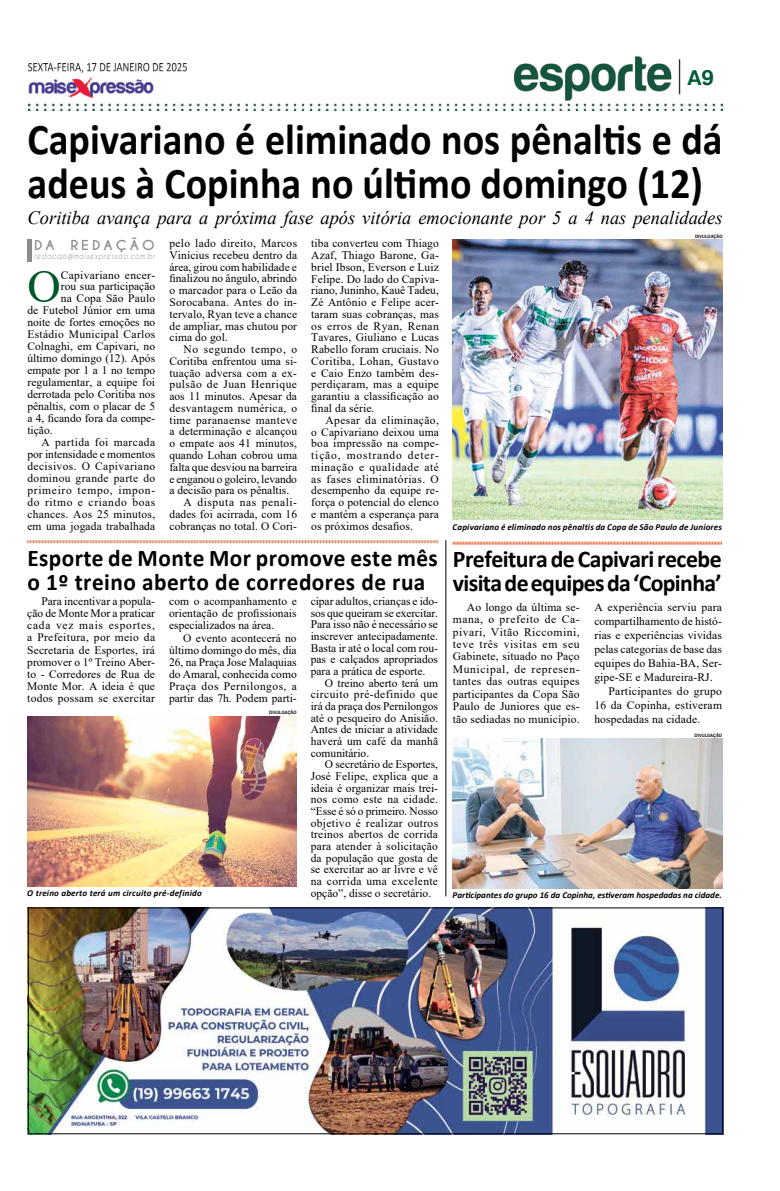
<style>
.page{position:relative;width:780px;height:1191px;background:#fff}
.page>*{position:absolute;margin:0;border:0;box-sizing:border-box;transform-origin:0 0}
.t1{font:46.2px "Times New Roman";color:#015827}
.t2{font:700 44px/44px "Calibri";color:#000;scale:.91 1}
.t3{font:700 24px/24px "Calibri";letter-spacing:.015em;color:#000}
.t4{font:700 24px/24px "Calibri";letter-spacing:-.02em;color:#000}
.t5{font:22px "Harabara";color:#005b37}
.t6{font:italic 19px "Times New Roman";color:#000}
.t7{font:700 12.9px "Caviar Dreams";letter-spacing:.22em;color:#8b8b8b;scale:1.07 1}
.t8{font:11.5px/11.8px "Times New Roman";letter-spacing:.01em;color:#000;text-align:justify}
.t9{font:11.5px "Times New Roman";letter-spacing:.035em;color:#000}
.t10{font:11.5px "Times New Roman";letter-spacing:.03em;color:#000}
.t11{font:11.5px "Times New Roman";letter-spacing:.05em;color:#000}
.t12{font:11.5px "Times New Roman";letter-spacing:-.01em;color:#000}
.t13{font:11.5px "Times New Roman";letter-spacing:.06em;color:#000}
.t14{font:11.5px "Times New Roman";letter-spacing:.04em;color:#000}
.t15{font:11.5px "Times New Roman";letter-spacing:.055em;color:#000}
.t16{font:italic 700 9px "Calibri";letter-spacing:.02em;color:#000}
.t17{font:italic 700 9px "Calibri";color:#000}
.t18{font:italic 8.3px "Caviar Dreams";letter-spacing:.11em;color:#8b8b8b;scale:.83 1}
.t19{font:500 4.9px "Franklin Gothic";color:#000}
</style>
<div class="page">
<img style="left:28px;top:57px;width:694px;height:54px">
<img style="left:28px;top:64px;width:158px;height:8px">
<img style="left:30px;top:909px;width:691px;height:223px">
<div style="left:28px;top:907px;width:695px;height:227px;border:1px solid #000"></div>
<img style="left:452px;top:239px;width:270px;height:280px">
<hr style="left:28px;top:239px;width:4px;height:23px;background:#8b8b8b">
<svg style="left:27px;top:540px;width:411px;height:4px"></svg>
<img style="left:27px;top:716px;width:270px;height:171px">
<img style="left:452px;top:738px;width:270px;height:150px">
<svg style="left:453px;top:542px;width:269px;height:3px"></svg>
<hr style="left:445px;top:540px;width:1px;height:356px;background:#000">
<h3 class="t5" style="left:687px;top:66px;width:28px">A9</h3>
<h2 class="t2" style="left:28px;top:116px;width:765px">Capivariano é eliminado nos pênaltis e dá adeus à Copinha no último domingo (12)</h2>
<h3 class="t6" style="left:28px;top:204px;width:696px">Coritiba avança para a próxima fase após vitória emocionante por 5 a 4 nas penalidades</h3>
<p class="t19" style="left:695px;top:233px;width:29px">DIVULGAÇÃO</p>
<p class="t7" style="left:34px;top:237px;width:114px">DA REDAÇÃO</p>
<p class="t18" style="left:34px;top:251px;width:147px">redacao@maisexpressao.com.br</p>
<h1 class="t1" style="left:27px;top:254px;width:35px">O</h1>
<p class="t8" style="left:61px;top:269px;width:96px">Capivariano encer-</p>
<p class="t8" style="left:169px;top:237px;width:129px">pelo lado direito, Marcos Vinícius recebeu dentro da área, girou com habilidade e finalizou no ângulo, abrindo o marcador para o Leão da Sorocabana. Antes do in&shy;tervalo, Ryan teve a chance de ampliar, mas chutou por cima do gol.</p>
<p class="t11" style="left:184px;top:341px;width:115px">No segundo tempo, o</p>
<p class="t8" style="left:169px;top:355px;width:129px">Coritiba enfrentou uma si-</p>
<p class="t8" style="left:169px;top:366px;width:129px">tuação adversa com a ex-</p>
<p class="t14" style="left:169px;top:376px;width:129px">pulsão de Juan Henrique</p>
<p class="t8" style="left:169px;top:390px;width:129px">aos 11 minutos. Apesar da</p>
<p class="t10" style="left:169px;top:400px;width:129px">desvantagem numérica, o</p>
<p class="t9" style="left:169px;top:412px;width:129px">time paranaense manteve</p>
<p class="t8" style="left:169px;top:425px;width:129px">a determinação e alcançou</p>
<p class="t8" style="left:169px;top:437px;width:129px">o empate aos 41 minutos,</p>
<p class="t8" style="left:169px;top:449px;width:129px">quando Lohan cobrou uma</p>
<p class="t8" style="left:169px;top:460px;width:129px">falta que desviou na barreira</p>
<p class="t12" style="left:169px;top:470px;width:129px">e enganou o goleiro, levando</p>
<p class="t8" style="left:169px;top:484px;width:121px">a decisão para os pênaltis.</p>
<p class="t11" style="left:184px;top:494px;width:115px">A disputa nas penali-</p>
<p class="t8" style="left:169px;top:508px;width:129px">dades foi acirrada, com 16</p>
<p class="t8" style="left:169px;top:519px;width:129px">cobranças no total. O Cori-</p>
<p class="t8" style="left:311px;top:237px;width:129px">tiba converteu com Thiago Azaf, Thiago Barone, Ga&shy;briel Ibson, Everson e Luiz Felipe. Do lado do Capiva&shy;riano, Juninho, Kauê Tadeu, Zé Antônio e Felipe acer&shy;taram suas cobranças, mas os erros de Ryan, Renan Tavares, Giuliano e Lucas Rabello foram cruciais. No Coritiba, Lohan, Gustavo e Caio Enzo também des&shy;perdiçaram, mas a equipe garantiu a classificação ao final da série.</p>
<p class="t8" style="left:311px;top:413px;width:129px;text-indent:14px">Apesar da eliminação, o Capivariano deixou uma boa impressão na compe&shy;tição, mostrando deter&shy;minação e qualidade até as fases eliminatórias. O desempenho da equipe re&shy;força o potencial do elenco e mantém a esperança para os próximos desafios.</p>
<h3 class="t3" style="left:27px;top:545px;width:412px">Esporte de Monte Mor promove este mês o 1º treino aberto de corredores de rua</h3>
<p class="t8" style="left:311px;top:595px;width:129px">cipar adultos, crianças e ido&shy;sos que queiram se exercitar.<br>Para isso não é necessário se inscrever antecipadamente.<br>Basta ir até o local com rou&shy;pas e calçados apropriados para a prática de esporte.</p>
<p class="t8" style="left:311px;top:676px;width:129px;text-indent:14px">O treino aberto terá um circuito pré-definido que irá da praça dos Pernilongos até o pesqueiro do Anisião.<br>Antes de iniciar a atividade haverá um café da manhã comunitário.</p>
<p class="t8" style="left:311px;top:758px;width:129px;text-indent:14px">O secretário de Esportes, José Felipe, explica que a ideia é organizar mais trei&shy;nos como este na cidade. “Esse é só o primeiro. Nosso objetivo é realizar outros treinos abertos de corrida para atender à solicitação da população que gosta de se exercitar ao ar livre e vê na corrida uma excelente opção”, disse o secretário.</p>
<p class="t8" style="left:61px;top:280px;width:96px">rou sua participação</p>
<p class="t8" style="left:61px;top:292px;width:96px">na Copa São Paulo</p>
<p class="t8" style="left:27px;top:304px;width:129px">de Futebol Júnior em uma</p>
<p class="t8" style="left:27px;top:316px;width:129px">noite de fortes emoções no</p>
<p class="t8" style="left:27px;top:328px;width:129px">Estádio Municipal Carlos</p>
<p class="t8" style="left:27px;top:340px;width:129px">Colnaghi, em Capivari, no</p>
<p class="t8" style="left:27px;top:352px;width:129px">último domingo (12). Após</p>
<p class="t8" style="left:27px;top:363px;width:129px">empate por 1 a 1 no tempo</p>
<p class="t8" style="left:27px;top:375px;width:129px">regulamentar, a equipe foi</p>
<p class="t8" style="left:27px;top:387px;width:129px">derrotada pelo Coritiba nos</p>
<p class="t8" style="left:27px;top:399px;width:129px">pênaltis, com o placar de 5</p>
<p class="t8" style="left:27px;top:411px;width:129px">a 4, ficando fora da compe-</p>
<p class="t8" style="left:27px;top:423px;width:27px">tição.</p>
<p class="t9" style="left:42px;top:434px;width:115px">A partida foi marcada</p>
<p class="t8" style="left:27px;top:447px;width:129px">por intensidade e momentos</p>
<p class="t9" style="left:27px;top:458px;width:129px">decisivos. O Capivariano</p>
<p class="t10" style="left:27px;top:469px;width:129px">dominou grande parte do</p>
<p class="t13" style="left:27px;top:481px;width:129px">primeiro tempo, impon-</p>
<p class="t15" style="left:27px;top:493px;width:129px">do ritmo e criando boas</p>
<p class="t8" style="left:27px;top:507px;width:129px">chances. Aos 25 minutos,</p>
<p class="t8" style="left:27px;top:519px;width:129px">em uma jogada trabalhada</p>
<p class="t16" style="left:452px;top:520px;width:271px">Capivariano é eliminado nos pênaltis da Copa de São Paulo de Juniores</p>
<h3 class="t4" style="left:453px;top:547px;width:270px">Prefeitura de Capivari recebe visita de equipes da ‘Copinha’</h3>
<p class="t8" style="left:453px;top:600px;width:128px;line-height:12.5px;text-indent:14px">Ao longo da última se&shy;mana, o prefeito de Ca&shy;pivari, Vitão Riccomini, teve três visitas em seu Gabinete, situado no Paço Municipal, de represen&shy;tantes das outras equipes participantes da Copa São Paulo de Juniores que es&shy;tão sediadas no município.</p>
<p class="t8" style="left:594px;top:600px;width:129px">A experiência serviu para</p>
<p class="t8" style="left:27px;top:594px;width:129px;line-height:12.2px;text-indent:14px">Para incentivar a popula&shy;ção de Monte Mor a praticar cada vez mais esportes, a Prefeitura, por meio da Secretaria de Esportes, irá promover o 1º Treino Aber&shy;to - Corredores de Rua de Monte Mor. A ideia é que todos possam se exercitar</p>
<p class="t8" style="left:169px;top:594px;width:129px;line-height:12.2px">com o acompanhamento e orientação de profissionais especializados na área.</p>
<p class="t8" style="left:594px;top:614px;width:129px">compartilhamento de histó-</p>
<p class="t8" style="left:594px;top:628px;width:129px">rias e experiências vividas</p>
<p class="t8" style="left:594px;top:642px;width:129px">pelas categorias de base das</p>
<p class="t8" style="left:594px;top:656px;width:129px">equipes do Bahia-BA, Ser-</p>
<p class="t8" style="left:594px;top:670px;width:120px">gipe-SE e Madureira-RJ.</p>
<p class="t8" style="left:608px;top:684px;width:115px">Participantes do grupo</p>
<p class="t8" style="left:594px;top:698px;width:129px">16 da Copinha, estiveram</p>
<p class="t8" style="left:594px;top:712px;width:107px">hospedadas na cidade.</p>
<p class="t8" style="left:169px;top:631px;width:129px;line-height:12.2px;text-indent:14px">O evento acontecerá no último domingo do mês, dia 26, na Praça Jose Malaquias do Amaral, conhecida como Praça dos Pernilongos, a partir das 7h. Podem parti-</p>
<p class="t19" style="left:269px;top:709px;width:29px">DIVULGAÇÃO</p>
<p class="t19" style="left:694px;top:732px;width:29px">DIVULGAÇÃO</p>
<p class="t16" style="left:27px;top:887px;width:176px">O treino aberto terá um circuito pré-definido</p>
<p class="t17" style="left:452px;top:888px;width:271px">Participantes do grupo 16 da Copinha, estiveram hospedadas na cidade.</p>
</div>
